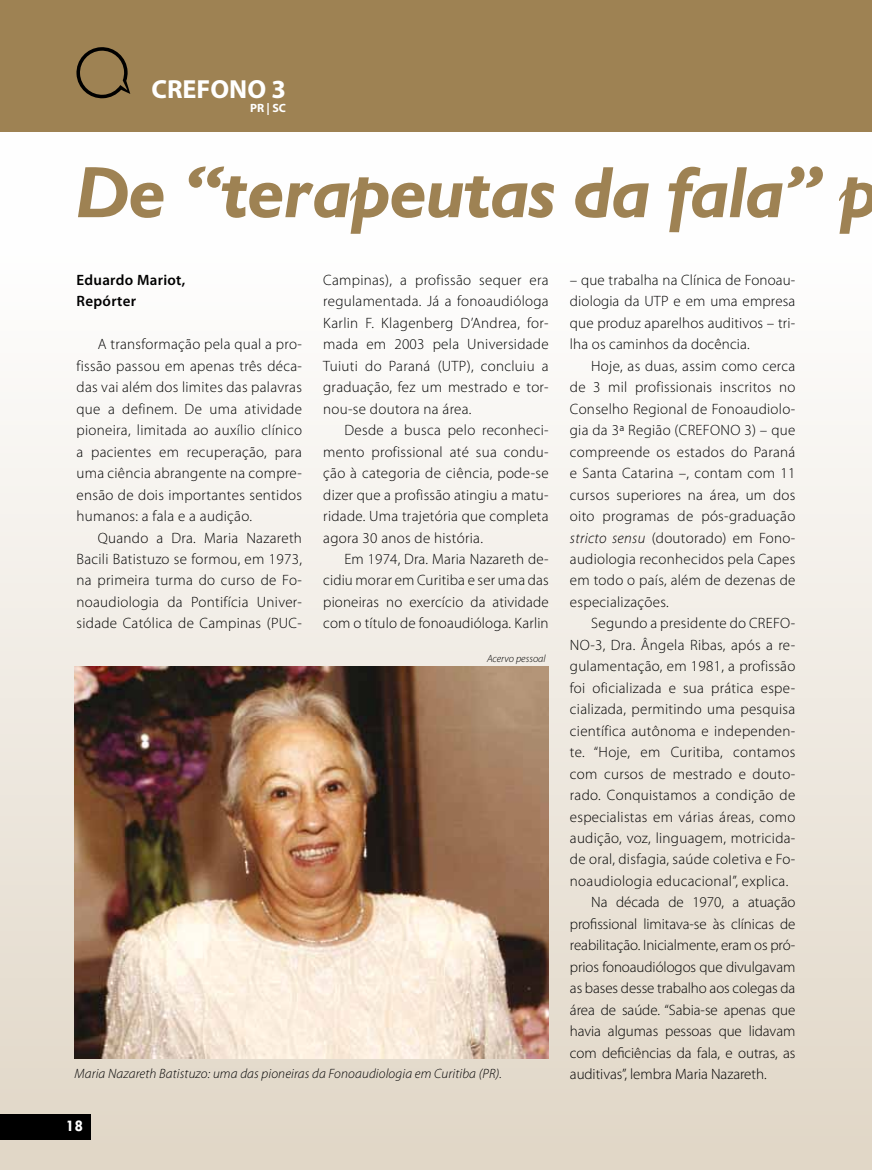
<style>
.page{position:relative;width:872px;height:1170px;background:#fff}
.page>*{position:absolute;margin:0;border:0;box-sizing:border-box;transform-origin:0 0}
.t1{font:italic 700 73.05px "Humanist 521 BT";letter-spacing:-.01em;color:#9e8253}
.t2{font:700 26.25px "Myriad Pro";color:#fff}
.t3{font:700 16.5px "Tw Cen";color:#fff}
.t4{font:300 15px/21.5px "Myriad Pro";letter-spacing:.02em;color:#000;text-align:justify}
.t5{font:300 15px "Myriad Pro";letter-spacing:-.005em;color:#000}
.t6{font:600 15px/21.5px "Myriad Pro";letter-spacing:.02em;color:#000}
.t7{font:italic 300 13.5px "Myriad Pro";letter-spacing:.01em;color:#000}
.t8{font:700 12px "Myriad Pro";color:#fff}
.t9{font:italic 300 10.5px "Myriad Pro";color:#000}
.s1{font-style:italic}
</style>
<div class="page">
<div style="left:0;top:122px;width:872px;height:1047px;background:linear-gradient(to bottom,#fff,#e0d6c6)"></div>
<div style="left:0;top:0;width:872px;height:132px;background:#9e8253"></div>
<svg style="left:76px;top:47px;width:54px;height:51px"></svg>
<div style="left:0;top:1114px;width:90px;height:25px;background:#000"></div>
<img style="left:75px;top:666px;width:474px;height:392px">
<h2 class="t2" style="left:151px;top:72px;width:136px">CREFONO 3</h2>
<p class="t8" style="left:250px;top:100px;width:37px">PR | SC</p>
<h1 class="t1" style="left:77px;top:147px;width:805px">De “terapeutas da fala” p</h1>
<p class="t6" style="left:77px;top:269px;width:110px">Eduardo Mariot,<br>Repórter</p>
<p class="t4" style="left:77px;top:333px;width:227px;text-indent:21px">A transformação pela qual a pro&shy;fissão passou em apenas três déca&shy;das vai além dos limites das palavras que a definem. De uma atividade pioneira, limitada ao auxílio clínico a pacientes em recuperação, para uma ciência abrangente na compre&shy;ensão de dois importantes sentidos humanos: a fala e a audição.</p>
<p class="t4" style="left:77px;top:526px;width:227px;text-indent:21px">Quando a Dra. Maria Nazareth Bacili Batistuzo se formou, em 1973, na primeira turma do curso de Fo&shy;noaudiologia da Pontifícia Univer&shy;sidade Católica de Campinas (PUC-</p>
<p class="t4" style="left:323px;top:269px;width:227px">Campinas), a profissão sequer era regulamentada. Já a fonoaudióloga Karlin F. Klagenberg D’Andrea, for&shy;mada em 2003 pela Universidade Tuiuti do Paraná (UTP), concluiu a graduação, fez um mestrado e tor&shy;nou-se doutora na área.</p>
<p class="t4" style="left:323px;top:419px;width:227px;text-indent:21px">Desde a busca pelo reconheci&shy;mento profissional até sua condu&shy;ção à categoria de ciência, pode-se dizer que a profissão atingiu a matu&shy;ridade. Uma trajetória que completa agora 30 anos de história.</p>
<p class="t4" style="left:323px;top:548px;width:227px;text-indent:21px">Em 1974, Dra. Maria Nazareth de&shy;cidiu morar em Curitiba e ser uma das pioneiras no exercício da atividade com o título de fonoaudióloga. Karlin</p>
<p class="t9" style="left:487px;top:652px;width:60px">Acervo pessoal</p>
<p class="t4" style="left:570px;top:269px;width:227px">– que trabalha na Clínica de Fonoau&shy;diologia da UTP e em uma empresa que produz aparelhos auditivos – tri&shy;lha os caminhos da docência.</p>
<p class="t4" style="left:570px;top:355px;width:227px;text-indent:21px">Hoje, as duas, assim como cerca de 3 mil profissionais inscritos no Conselho Regional de Fonoaudiolo&shy;gia da 3ª Região (CREFONO 3) – que compreende os estados do Paraná e Santa Catarina –, contam com 11 cursos superiores na área, um dos oito programas de pós-graduação <span class="s1">stricto sensu</span> (doutorado) em Fono&shy;audiologia reconhecidos pela Capes em todo o país, além de dezenas de especializações.</p>
<p class="t4" style="left:591px;top:612px;width:206px">Segundo a presidente do CREFO-</p>
<p class="t4" style="left:570px;top:634px;width:227px">NO-3, Dra. Ângela Ribas, após a re-</p>
<p class="t4" style="left:570px;top:655px;width:227px">gulamentação, em 1981, a profissão</p>
<p class="t4" style="left:570px;top:676px;width:227px">foi oficializada e sua prática espe-</p>
<p class="t4" style="left:570px;top:698px;width:227px">cializada, permitindo uma pesquisa</p>
<p class="t4" style="left:570px;top:719px;width:227px">científica autônoma e independen-</p>
<p class="t4" style="left:570px;top:741px;width:227px">te. “Hoje, em Curitiba, contamos</p>
<p class="t4" style="left:570px;top:762px;width:227px">com cursos de mestrado e douto-</p>
<p class="t4" style="left:570px;top:784px;width:227px">rado. Conquistamos a condição de</p>
<p class="t4" style="left:570px;top:805px;width:227px">especialistas em várias áreas, como</p>
<p class="t4" style="left:570px;top:827px;width:227px">audição, voz, linguagem, motricida-</p>
<p class="t4" style="left:570px;top:848px;width:227px">de oral, disfagia, saúde coletiva e Fo-</p>
<p class="t4" style="left:570px;top:870px;width:220px">noaudiologia educacional”, explica.</p>
<p class="t5" style="left:591px;top:893px;width:206px">Na década de 1970, a atuação</p>
<p class="t5" style="left:570px;top:914px;width:227px">profissional limitava-se às clínicas de</p>
<p class="t5" style="left:570px;top:936px;width:227px">reabilitação. Inicialmente, eram os pró-</p>
<p class="t5" style="left:570px;top:957px;width:227px">prios fonoaudiólogos que divulgavam</p>
<p class="t5" style="left:570px;top:979px;width:227px">as bases desse trabalho aos colegas da</p>
<p class="t5" style="left:570px;top:1000px;width:227px">área de saúde. “Sabia-se apenas que</p>
<p class="t5" style="left:570px;top:1022px;width:227px">havia algumas pessoas que lidavam</p>
<p class="t5" style="left:570px;top:1043px;width:227px">com deficiências da fala, e outras, as</p>
<p class="t7" style="left:74px;top:1065px;width:429px">Maria Nazareth Batistuzo: uma das pioneiras da Fonoaudiologia em Curitiba (PR).</p>
<p class="t5" style="left:570px;top:1064px;width:198px">auditivas”, lembra Maria Nazareth.</p>
<p class="t3" style="left:66px;top:1116px;width:19px">18</p>
</div>
